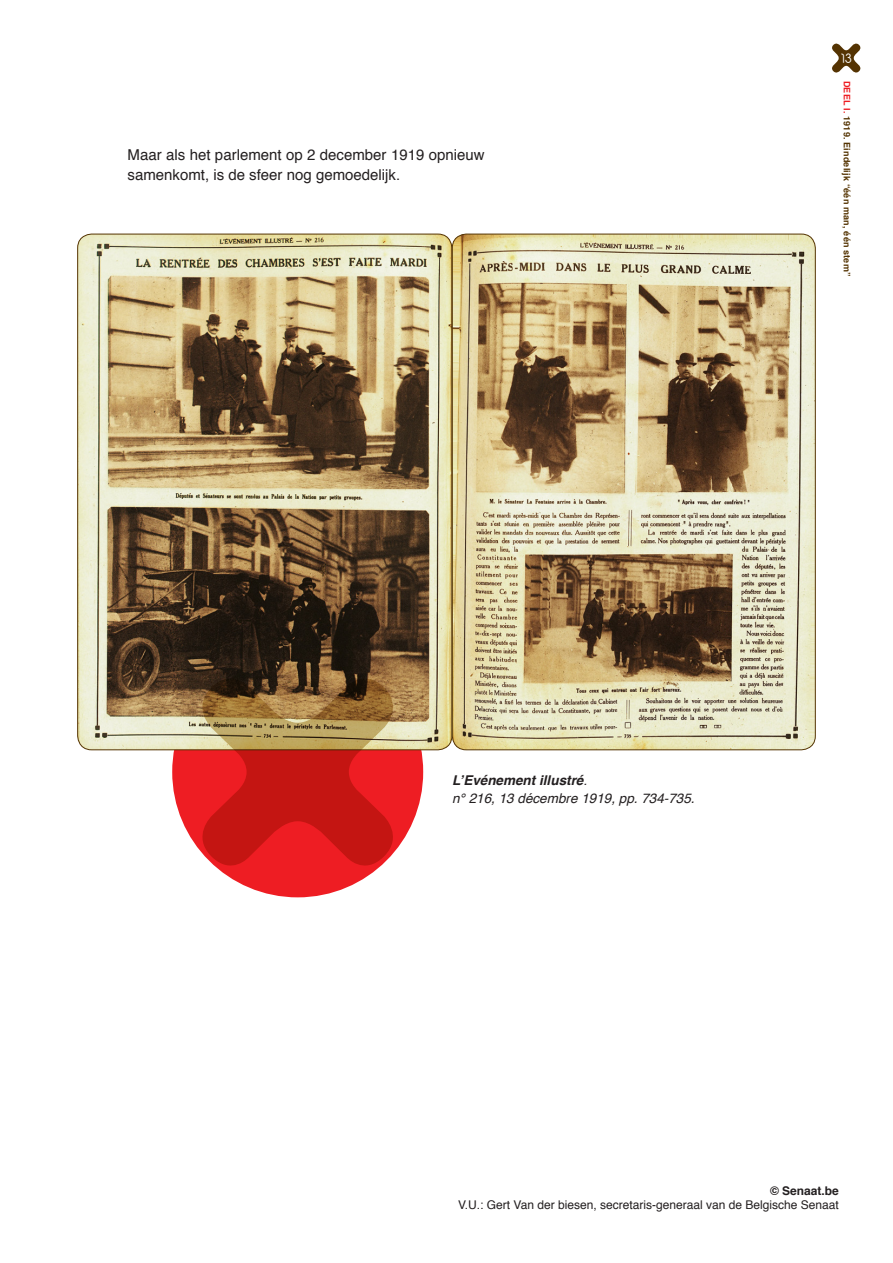
<style>
.page{position:relative;width:893px;height:1263px;background:#fff}
.page>*{position:absolute;margin:0;border:0;box-sizing:border-box;transform-origin:0 0}
.t1{font:15px/19.5px "Helvetica";color:#231f20}
.t2{font:italic 13.5px "Helvetica";color:#231f20}
.t3{font:italic 700 13.5px "Helvetica";color:#231f20}
.t4{font:12px "Helvetica";color:#231f20}
.t5{font:700 12px "Helvetica";color:#231f20}
.t6{font:12px "Abeatby Kai";color:#fff}
.t7{font:700 9px "Helvetica";letter-spacing:.02em;color:#543302}
.s1{color:#ee1d23}
.s2{font-weight:400}
</style>
<div class="page">
<div style="left:172px;top:646px;width:251px;height:251px;background:#ee1d23;border-radius:50%"></div>
<img style="left:78px;top:234px;width:737px;height:516px">
<svg style="left:832px;top:43px;width:29px;height:30px"></svg>
<svg style="left:201px;top:677px;width:193px;height:190px"></svg>
<p class="t1" style="left:128px;top:146px;width:359px">Maar als het parlement op 2 december 1919 opnieuw samenkomt, is de sfeer nog gemoedelijk.</p>
<p class="t6" style="left:841px;top:53px;width:12px">13</p>
<p class="t7" style="left:854px;top:81px;width:197px;rotate:90deg"><span class="s1">DEEL I.</span> 1919. Eindelijk “één man, één stem”</p>
<p class="t3" style="left:452px;top:769px;width:142px">L’Evénement illustré<span class="s2">.</span></p>
<p class="t2" style="left:452px;top:787px;width:244px">n° 216, 13 décembre 1919, pp. 734-735.</p>
<p class="t5" style="left:770px;top:1181px;width:70px">© Senaat.be</p>
<p class="t4" style="left:458px;top:1195px;width:382px">V.U.: Gert Van der biesen, secretaris-generaal van de Belgische Senaat</p>
</div>
